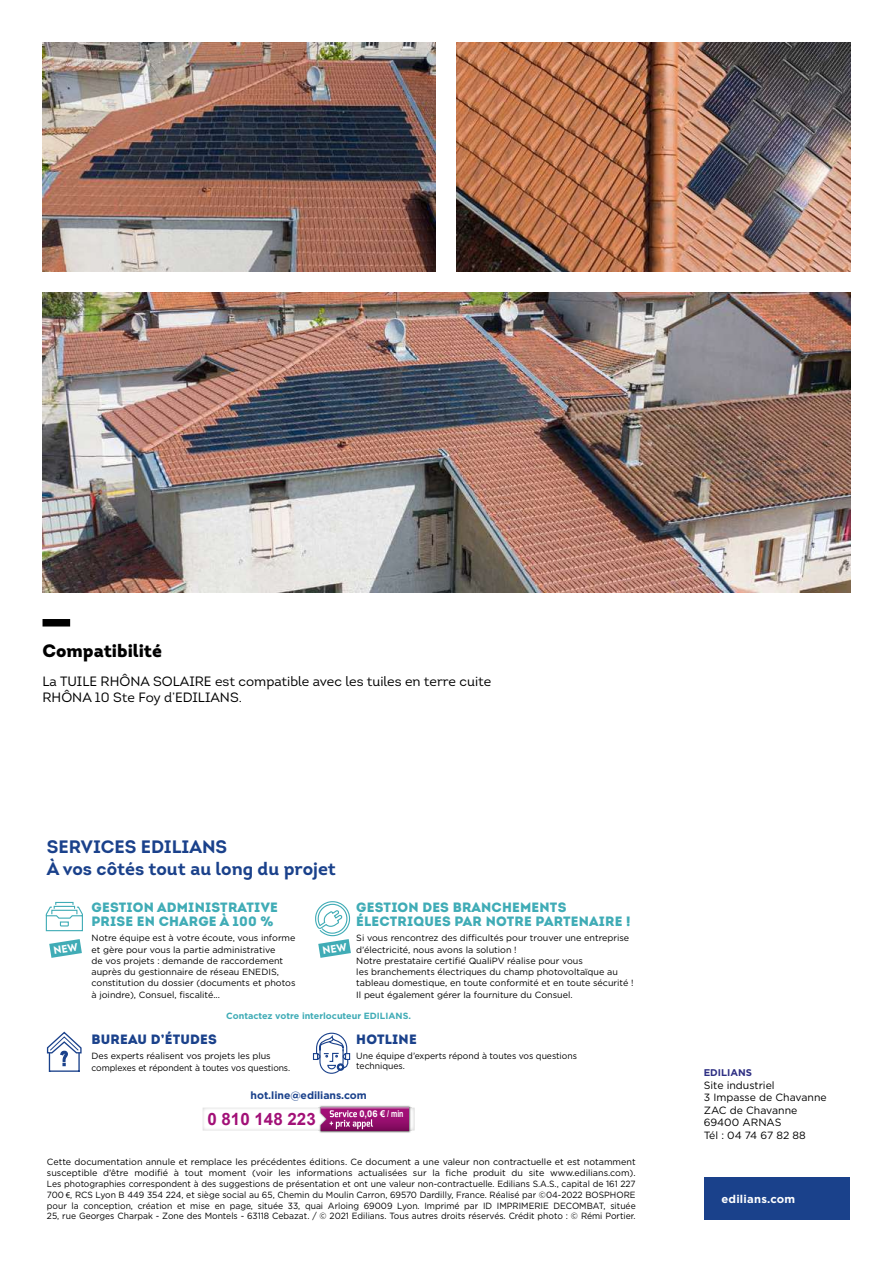
<style>
.page{position:relative;width:893px;height:1263px;background:#fff}
.page>*{position:absolute;margin:0;border:0;box-sizing:border-box;transform-origin:0 0}
.t1{font:700 18px/21.6px "Intro";color:#1a418b}
.t2{font:900 18px "Intro";color:#000}
.t3{font:700 16.95px "Arial";color:#a21077}
.t4{font:900 13.5px/13.5px "Intro";letter-spacing:.015em;color:#40acb6}
.t5{font:13.5px/16.2px "Intro";color:#000}
.t6{font:900 13.5px "Intro";letter-spacing:.015em;color:#1a418b}
.t7{font:700 11.25px "Gotham";letter-spacing:.02em;color:#fff}
.t8{font:10.5px/12.6px "Gotham";color:#000}
.t9{font:700 10.5px "Gotham";letter-spacing:-.005em;color:#1a418b}
.t10{font:700 9.75px "Gotham";color:#2d2e83}
.t11{font:700 9.3px "Arial";color:#fff}
.t12{font:9px/11.2px "Gotham";color:#000}
.t13{font:9px/10.5px "Gotham";color:#000;scale:.96 1}
.t14{font:700 9px "Gotham";color:#40acb6}
.s1{font-family:"Myriad Pro"}
</style>
<div class="page">
<img style="left:318px;top:1105px;width:93px;height:28px">
<img style="left:318px;top:1108px;width:93px;height:22px">
<svg style="left:321px;top:1107px;width:88px;height:24px;background:#a12e7f"></svg>
<svg style="left:312px;top:1032px;width:39px;height:42px"></svg>
<svg style="left:46px;top:1031px;width:36px;height:41px"></svg>
<div style="left:704px;top:1177px;width:145px;height:42px;background:#1a418b"></div>
<svg style="left:45px;top:901px;width:38px;height:31px"></svg>
<div style="left:43px;top:619px;width:27px;height:7px;background:#000"></div>
<img style="left:43px;top:293px;width:807px;height:299px">
<img style="left:456px;top:43px;width:394px;height:229px">
<img style="left:43px;top:43px;width:392px;height:229px">
<svg style="left:49px;top:939px;width:33px;height:19px"></svg>
<svg style="left:315px;top:901px;width:36px;height:57px"></svg>
<h1 class="t2" style="left:43px;top:638px;width:121px">Compatibilité</h1>
<h3 class="t5" style="left:43px;top:673px;width:450px">La TUILE RHÔNA SOLAIRE est compatible avec les tuiles en terre cuite<br>RHÔNA 10 Ste Foy d’EDILIANS.</h3>
<h1 class="t1" style="left:47px;top:836px;width:291px">SERVICES EDILIANS<br>À vos côtés tout au long du projet</h1>
<h3 class="t4" style="left:92px;top:901px;width:188px">GESTION ADMINISTRATIVE<br>PRISE EN CHARGE À 100 %</h3>
<p class="t12" style="left:92px;top:932px;width:205px">Notre équipe est à votre écoute, vous informe et gère pour vous la partie administrative<br>de vos projets : demande de raccordement auprès du gestionnaire de réseau ENEDIS, constitution du dossier (documents et photos à joindre), Consuel, fiscalité...</p>
<h3 class="t4" style="left:356px;top:901px;width:276px">GESTION DES BRANCHEMENTS<br>ÉLECTRIQUES PAR NOTRE PARTENAIRE !</h3>
<p class="t12" style="left:356px;top:932px;width:279px">Si vous rencontrez des difficultés pour trouver une entreprise d’électricité, nous avons la solution !<br>Notre prestataire certifié QualiPV réalise pour vous<br>les branchements électriques du champ photovoltaïque au tableau domestique, en toute conformité et en toute sécurité !<br>Il peut également gérer la fourniture du Consuel.</p>
<p class="t14" style="left:226px;top:1010px;width:186px">Contactez votre interlocuteur EDILIANS.</p>
<h3 class="t6" style="left:92px;top:1030px;width:127px">BUREAU D’ÉTUDES</h3>
<p class="t12" style="left:92px;top:1050px;width:200px">Des experts réalisent vos projets les plus complexes et répondent à toutes vos questions.</p>
<h3 class="t6" style="left:356px;top:1030px;width:62px">HOTLINE</h3>
<p class="t13" style="left:356px;top:1050px;width:231px">Une équipe d’experts répond à toutes vos questions techniques.</p>
<p class="t9" style="left:251px;top:1088px;width:118px">hot.line@edilians.com</p>
<h2 class="t3" style="left:207px;top:1108px;width:110px">0 810 148 223</h2>
<p class="t11" style="left:359px;top:1108px;width:46px">0,06 € / min</p>
<p class="t12" style="left:47px;top:1157px;width:590px;line-height:10.8px;text-align:justify">Cette documentation annule et remplace les précédentes éditions. Ce document a une valeur non contractuelle et est notamment susceptible d’être modifié à tout moment (voir les informations actualisées sur la fiche produit du site www.edilians.com).<br>Les photographies correspondent à des suggestions de présentation et ont une valeur non-contractuelle. Edilians S.A.S., capital de 161 227<br>700 <span class="s1">€</span>, RCS Lyon B 449 354 224, et siège social au 65, Chemin du Moulin Carron, 69570 Dardilly, France. Réalisé par ©04-2022 BOSPHORE pour la conception, création et mise en page, située 33, quai Arloing 69009 Lyon. Imprimé par ID IMPRIMERIE DECOMBAT, située 25, rue Georges Charpak - Zone des Montels - 63118 Cebazat. / © 2021 Edilians. Tous autres droits réservés. Crédit photo : © Rémi Portier.</p>
<p class="t10" style="left:704px;top:1066px;width:50px">EDILIANS</p>
<p class="t8" style="left:704px;top:1078px;width:124px">Site industriel<br>3 Impasse de Chavanne<br>ZAC de Chavanne<br>69400 ARNAS<br>Tél : 04 74 67 82 88</p>
<p class="t7" style="left:721px;top:1192px;width:75px">edilians.com</p>
</div>
